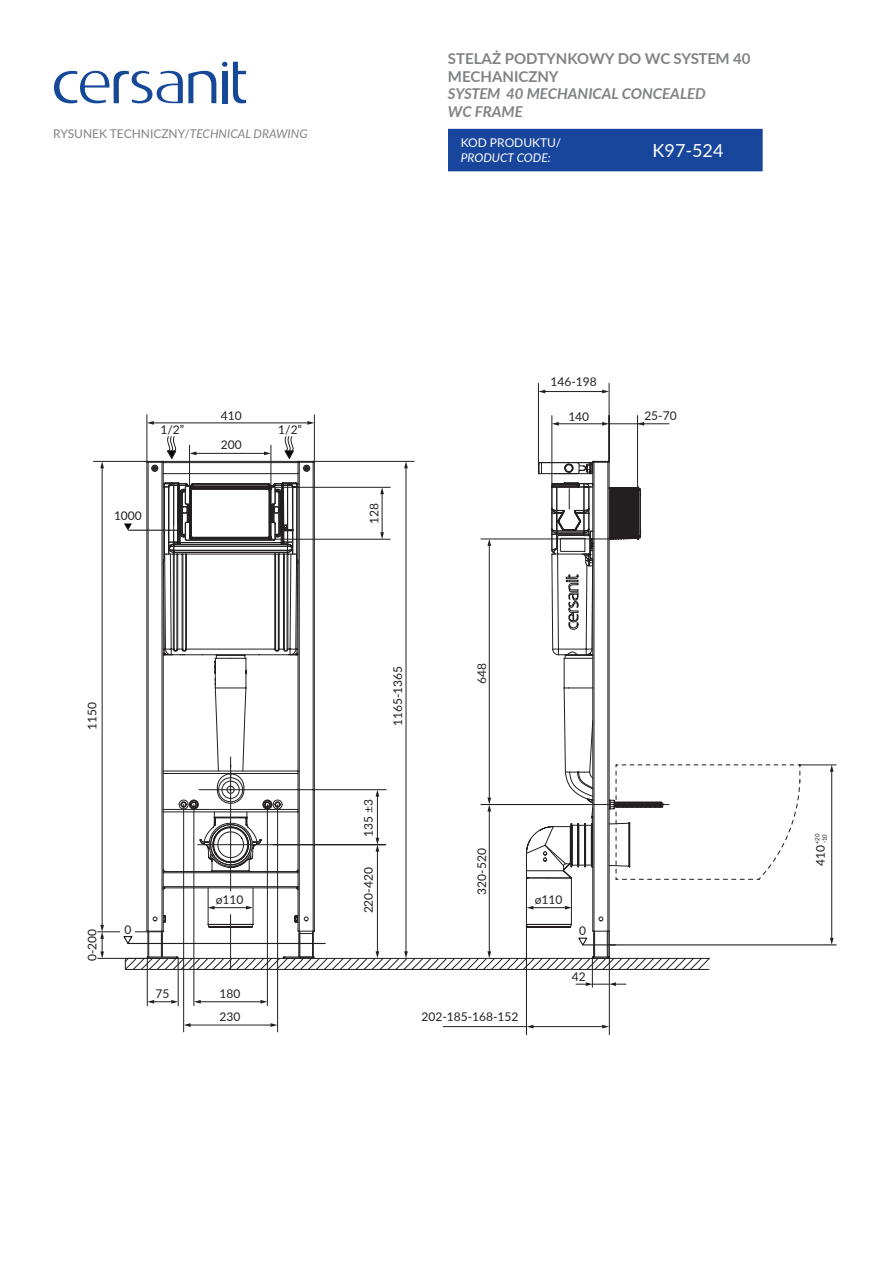
<style>
.page{position:relative;width:893px;height:1263px;background:#fff}
.page>*{position:absolute;margin:0;border:0;box-sizing:border-box;transform-origin:0 0}
.t1{font:18px "Lato";color:#fff}
.t2{font:700 15px/18px "Lato";color:#808285}
.t3{font:italic 700 15px/18px "Lato";color:#808285}
.t4{font:12px "Lato";color:#231f20}
.t5{font:12px "Lato";color:#808285}
.t6{font:12px "Lato";color:#fff}
.t7{font:italic 12px "Lato";color:#fff}
.t8{font:6px "Lato";color:#231f20}
.s1{font-style:italic}
</style>
<div class="page">
<div style="left:448px;top:129px;width:315px;height:42px;background:#18469d"></div>
<svg style="left:233px;top:62px;width:13px;height:41px"></svg>
<svg style="left:54px;top:71px;width:162px;height:32px"></svg>
<div style="left:222px;top:71px;width:5px;height:32px;background:#164898"></div>
<svg style="left:222px;top:62px;width:5px;height:5px"></svg>
<svg style="left:710px;top:764px;width:127px;height:116px"></svg>
<hr style="left:538px;top:383px;width:1px;height:80px;background:#231f20">
<hr style="left:609px;top:383px;width:1px;height:78px;background:#231f20">
<hr style="left:637px;top:415px;width:1px;height:73px;background:#231f20">
<hr style="left:194px;top:804px;width:1px;height:202px;background:#231f20">
<hr style="left:267px;top:804px;width:1px;height:202px;background:#231f20">
<hr style="left:609px;top:931px;width:1px;height:104px;background:#231f20">
<hr style="left:526px;top:924px;width:1px;height:111px;background:#231f20">
<hr style="left:552px;top:416px;width:1px;height:68px;background:#231f20">
<hr style="left:147px;top:415px;width:1px;height:46px;background:#231f20">
<hr style="left:314px;top:415px;width:1px;height:46px;background:#231f20">
<hr style="left:93px;top:461px;width:54px;height:1px;background:#231f20">
<hr style="left:98px;top:958px;width:49px;height:1px;background:#231f20">
<hr style="left:183px;top:804px;width:1px;height:228px;background:#231f20">
<hr style="left:277px;top:804px;width:1px;height:228px;background:#231f20">
<hr style="left:98px;top:931px;width:66px;height:1px;background:#231f20">
<hr style="left:153px;top:423px;width:156px;height:1px;background:#231f20">
<svg style="left:147px;top:421px;width:7px;height:4px"></svg>
<svg style="left:307px;top:421px;width:7px;height:4px"></svg>
<hr style="left:178px;top:958px;width:1px;height:48px;background:#231f20">
<hr style="left:147px;top:958px;width:1px;height:48px;background:#231f20">
<svg style="left:147px;top:1000px;width:31px;height:3px"></svg>
<hr style="left:532px;top:1026px;width:71px;height:1px;background:#231f20">
<svg style="left:602px;top:1025px;width:7px;height:3px"></svg>
<svg style="left:527px;top:1025px;width:6px;height:3px"></svg>
<hr style="left:443px;top:1026px;width:84px;height:1px;background:#231f20">
<hr style="left:831px;top:770px;width:1px;height:169px;background:#231f20">
<svg style="left:830px;top:765px;width:4px;height:7px"></svg>
<svg style="left:830px;top:938px;width:4px;height:6px"></svg>
<hr style="left:609px;top:423px;width:33px;height:1px;background:#231f20">
<svg style="left:637px;top:422px;width:32px;height:4px"></svg>
<hr style="left:544px;top:391px;width:59px;height:1px;background:#231f20">
<svg style="left:538px;top:390px;width:7px;height:3px"></svg>
<svg style="left:602px;top:390px;width:7px;height:3px"></svg>
<hr style="left:557px;top:423px;width:46px;height:1px;background:#231f20">
<svg style="left:552px;top:422px;width:7px;height:4px"></svg>
<svg style="left:602px;top:422px;width:7px;height:4px"></svg>
<hr style="left:102px;top:467px;width:1px;height:459px;background:#231f20">
<svg style="left:100px;top:461px;width:4px;height:7px"></svg>
<hr style="left:199px;top:1001px;width:63px;height:1px;background:#231f20">
<svg style="left:194px;top:1000px;width:7px;height:3px"></svg>
<svg style="left:260px;top:1000px;width:7px;height:3px"></svg>
<hr style="left:189px;top:1025px;width:83px;height:1px;background:#231f20">
<svg style="left:184px;top:1023px;width:7px;height:4px"></svg>
<svg style="left:271px;top:1023px;width:6px;height:4px"></svg>
<svg style="left:100px;top:925px;width:4px;height:33px"></svg>
<svg style="left:123px;top:436px;width:587px;height:551px"></svg>
<hr style="left:609px;top:944px;width:227px;height:1px;background:#231f20">
<div style="left:121px;top:923px;width:14px;height:13px;background:#fff"></div>
<p class="t5" style="left:53px;top:126px;width:256px">RYSUNEK TECHNICZNY/<span class="s1">TECHNICAL DRAWING</span></p>
<p class="t2" style="left:448px;top:48px;width:304px">STELAŻ PODTYNKOWY DO WC SYSTEM 40<br>MECHANICZNY</p>
<p class="t3" style="left:448px;top:84px;width:259px">SYSTEM 40 MECHANICAL CONCEALED<br>WC FRAME</p>
<p class="t6" style="left:461px;top:134px;width:102px">KOD PRODUKTU/</p>
<p class="t7" style="left:461px;top:149px;width:92px">PRODUCT CODE:</p>
<h1 class="t1" style="left:653px;top:138px;width:72px">K97-524</h1>
<p class="t4" style="left:221px;top:407px;width:22px">410</p>
<p class="t4" style="left:221px;top:436px;width:22px">200</p>
<p class="t4" style="left:160px;top:421px;width:25px">1/2”</p>
<p class="t4" style="left:278px;top:421px;width:25px">1/2”</p>
<p class="t4" style="left:114px;top:507px;width:29px">1000</p>
<p class="t4" style="left:366px;top:524px;width:22px;rotate:-90deg">128</p>
<p class="t4" style="left:551px;top:373px;width:48px">146-198</p>
<p class="t4" style="left:568px;top:408px;width:22px">140</p>
<p class="t4" style="left:644px;top:407px;width:34px">25-70</p>
<p class="t4" style="left:83px;top:730px;width:29px;rotate:-90deg">1150</p>
<p class="t4" style="left:389px;top:726px;width:62px;rotate:-90deg">1165-1365</p>
<p class="t4" style="left:473px;top:684px;width:22px;rotate:-90deg">648</p>
<p class="t4" style="left:83px;top:961px;width:34px;rotate:-90deg">0-200</p>
<p class="t4" style="left:124px;top:920px;width:8px">0</p>
<p class="t4" style="left:360px;top:837px;width:39px;rotate:-90deg">135 ±3</p>
<p class="t4" style="left:473px;top:894px;width:48px;rotate:-90deg">320-520</p>
<p class="t4" style="left:360px;top:913px;width:48px;rotate:-90deg">220-420</p>
<p class="t4" style="left:216px;top:891px;width:29px">ø110</p>
<p class="t4" style="left:535px;top:891px;width:29px">ø110</p>
<p class="t4" style="left:579px;top:922px;width:8px">0</p>
<p class="t4" style="left:156px;top:985px;width:15px">75</p>
<p class="t4" style="left:220px;top:985px;width:22px">180</p>
<p class="t4" style="left:220px;top:1008px;width:22px">230</p>
<p class="t4" style="left:422px;top:1008px;width:98px">202-185-168-152</p>
<p class="t4" style="left:572px;top:968px;width:15px">42</p>
<p class="t4" style="left:812px;top:866px;width:34px;rotate:-90deg">410<sup>+20</sup></p>
<p class="t8" style="left:820px;top:843px;width:11px;rotate:-90deg">-10</p>
</div>
